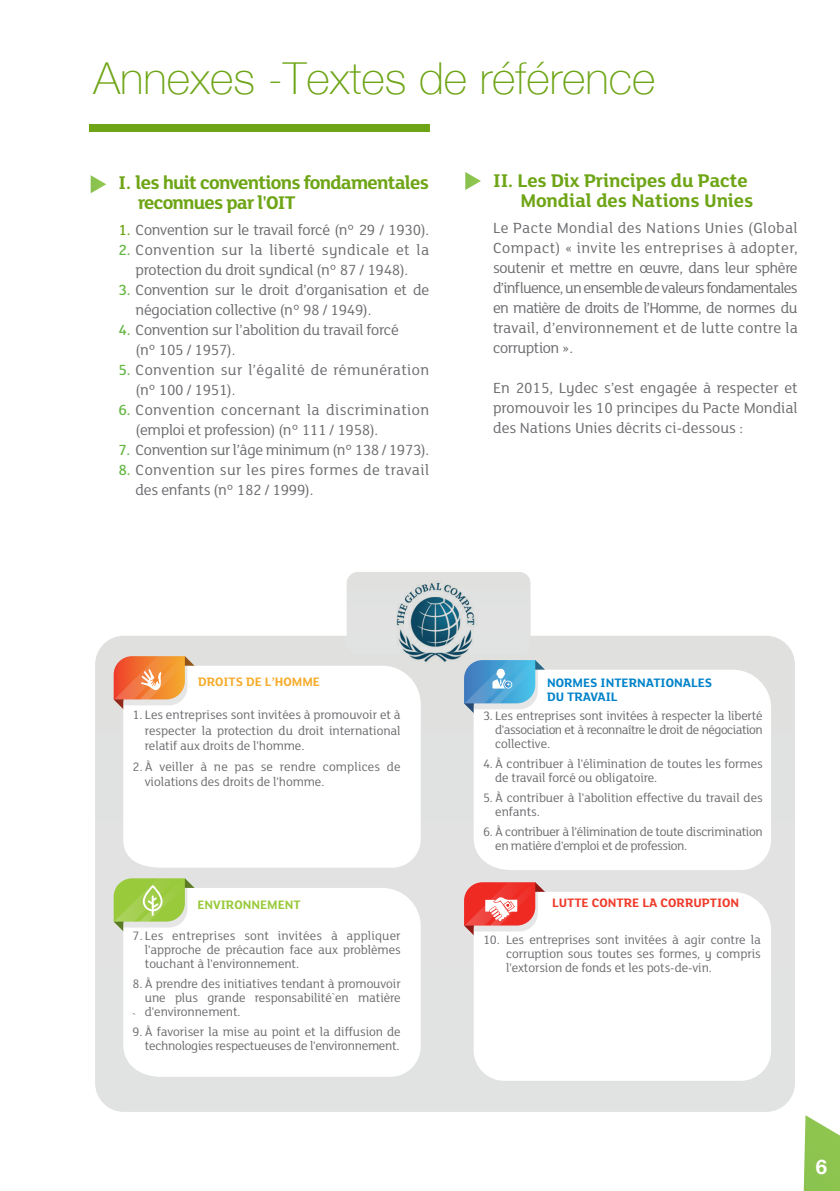
<style>
.page{position:relative;width:840px;height:1191px;background:#fff}
.page>*{position:absolute;margin:0;border:0;box-sizing:border-box;transform-origin:0 0}
.t1{font:100 44px "Helvetica Neue";color:#6ea516}
.t2{font:700 20px/20px "FS Lola";letter-spacing:-.04em;color:#6ea516}
.t3{font:700 20px/20px "FS Lola";letter-spacing:-.005em;color:#6ea516;text-align:right}
.t4{font:700 20px "Helvetica Neue";color:#fff}
.t5{font:16px/20px "FS Lola";letter-spacing:-.015em;color:#6c6d70}
.t6{font:16px/20px "FS Lola";letter-spacing:.025em;color:#6c6d70}
.t7{font:13.4px/14px "FS Lola";letter-spacing:-.01em;color:#6c6d70;text-align:justify}
.t8{font:13.4px/14px "FS Lola";letter-spacing:-.03em;color:#6c6d70}
.t9{font:700 13.4px/14px "FS Lola";color:#0083ca}
.t10{font:700 13.4px "FS Lola";color:#ef3a2a}
.t11{font:700 13.4px "FS Lola";color:#f6ad2e}
.t12{font:700 13.4px "FS Lola";color:#99ca3b}
.t13{font:700 8.6px "FS Lola";color:#fff}
.s1{font-weight:500;color:#6ea516}
.s2{font-weight:500;color:#65b743}
</style>
<div class="page">
<svg style="left:803px;top:1115px;width:36px;height:76px"></svg>
<div style="left:89px;top:124px;width:340px;height:8px;background:#6ea516"></div>
<div style="left:95px;top:636px;width:699px;height:476px;background:#e1e2e1"></div>
<div style="left:346px;top:572px;width:184px;height:82px;background:#e1e2e1"></div>
<svg style="left:123px;top:665px;width:297px;height:202px"></svg>
<svg style="left:114px;top:656px;width:108px;height:89px"></svg>
<svg style="left:473px;top:669px;width:297px;height:201px"></svg>
<svg style="left:464px;top:660px;width:108px;height:89px"></svg>
<svg style="left:123px;top:888px;width:297px;height:188px"></svg>
<svg style="left:114px;top:878px;width:108px;height:89px"></svg>
<svg style="left:473px;top:892px;width:297px;height:188px"></svg>
<svg style="left:464px;top:882px;width:108px;height:89px"></svg>
<img style="left:393px;top:581px;width:84px;height:84px">
<svg style="left:91px;top:175px;width:15px;height:18px"></svg>
<svg style="left:465px;top:172px;width:15px;height:18px"></svg>
<h1 class="t1" style="left:93px;top:45px;width:563px">Annexes -Textes de référence</h1>
<h2 class="t2" style="left:138px;top:171px;width:292px;text-indent:-20px">I. les huit conventions fondamentales reconnues par l'OIT</h2>
<p class="t5" style="left:118px;top:219px;width:312px"><span class="s1">1.</span> Convention sur le travail forcé (n° 29 / 1930).</p>
<p class="t6" style="left:118px;top:239px;width:312px;text-align:center"><span class="s2">2.</span> Convention sur la liberté syndicale et la protection du droit syndical (n° 87 / 1948).</p>
<p class="t5" style="left:135px;top:279px;width:295px;text-indent:-17px"><span class="s2">3.</span> Convention sur le droit d’organisation et de négociation collective (n° 98 / 1949).</p>
<p class="t5" style="left:135px;top:319px;width:264px;text-indent:-17px"><span class="s2">4.</span> Convention sur l’abolition du travail forcé (n° 105 / 1957).</p>
<p class="t6" style="left:135px;top:359px;width:295px;text-indent:-17px"><span class="s2">5.</span> Convention sur l’égalité de rémunération (n° 100 / 1951).</p>
<p class="t6" style="left:135px;top:399px;width:295px;text-indent:-17px"><span class="s2">6.</span> Convention concernant la discrimination (emploi et profession) (n° 111 / 1958).</p>
<p class="t5" style="left:118px;top:439px;width:312px"><span class="s2">7.</span> Convention sur l’âge minimum (n° 138 / 1973).</p>
<p class="t6" style="left:135px;top:459px;width:295px;text-indent:-17px"><span class="s2">8.</span> Convention sur les pires formes de travail des enfants (n° 182 / 1999).</p>
<h2 class="t3" style="left:493px;top:169px;width:261px">II. Les Dix Principes du Pacte<br>Mondial des Nations Unies</h2>
<p class="t5" style="left:493px;top:217px;width:306px;text-align:justify">Le Pacte Mondial des Nations Unies (Global Compact) « invite les entreprises à adopter, soutenir et mettre en œuvre, dans leur sphère d’influence, un ensemble de valeurs fondamentales en matière de droits de l’Homme, de normes du travail, d’environnement et de lutte contre la corruption ».</p>
<p class="t5" style="left:493px;top:377px;width:306px;text-align:justify">En 2015, Lydec s’est engagée à respecter et promouvoir les 10 principes du Pacte Mondial des Nations Unies décrits ci-dessous :</p>
<p class="t11" style="left:198px;top:673px;width:123px">DROITS DE L’HOMME</p>
<p class="t7" style="left:145px;top:707px;width:257px;line-height:15.2px;text-indent:-12px">1. Les entreprises sont invitées à promouvoir et à respecter la protection du droit international relatif aux droits de l'homme.</p>
<p class="t7" style="left:145px;top:758px;width:257px;line-height:15.2px;text-indent:-12px">2. À veiller à ne pas se rendre complices de violations des droits de l'homme.</p>
<p class="t12" style="left:197px;top:895px;width:105px">ENVIRONNEMENT</p>
<p class="t7" style="left:145px;top:928px;width:257px;text-indent:-12px">7. Les entreprises sont invitées à appliquer l'approche de précaution face aux problèmes touchant à l'environnement.</p>
<p class="t7" style="left:145px;top:976px;width:257px;text-indent:-12px">8. À prendre des initiatives tendant à promouvoir une plus grande responsabilité`en matière d'environnement.</p>
<p class="t7" style="left:132px;top:1010px;width:5px">`</p>
<p class="t7" style="left:132px;top:1024px;width:269px;text-align:right">9. À favoriser la mise au point et la diffusion de technologies respectueuses de l'environnement.</p>
<p class="t9" style="left:546px;top:675px;width:166px">NORMES INTERNATIONALES<br>DU TRAVAIL</p>
<p class="t7" style="left:495px;top:708px;width:269px;text-indent:-12px">3. Les entreprises sont invitées à respecter la liberté d'association et à reconnaître le droit de négociation collective.</p>
<p class="t7" style="left:495px;top:756px;width:269px;text-indent:-12px">4. À contribuer à l'élimination de toutes les formes de travail forcé ou obligatoire.</p>
<p class="t7" style="left:495px;top:790px;width:269px;text-indent:-12px">5. À contribuer à l'abolition effective du travail des enfants.</p>
<p class="t8" style="left:495px;top:824px;width:269px;text-indent:-12px">6. À contribuer à l’élimination de toute discrimination en matière d'emploi et de profession.</p>
<p class="t13" style="left:506px;top:678px;width:6px">+</p>
<p class="t10" style="left:551px;top:894px;width:189px">LUTTE CONTRE LA CORRUPTION</p>
<p class="t7" style="left:506px;top:932px;width:256px;text-indent:-23px">10. Les entreprises sont invitées à agir contre la corruption sous toutes ses formes, y compris l'extorsion de fonds et les pots-de-vin.</p>
<h2 class="t4" style="left:815px;top:1151px;width:13px">6</h2>
</div>
